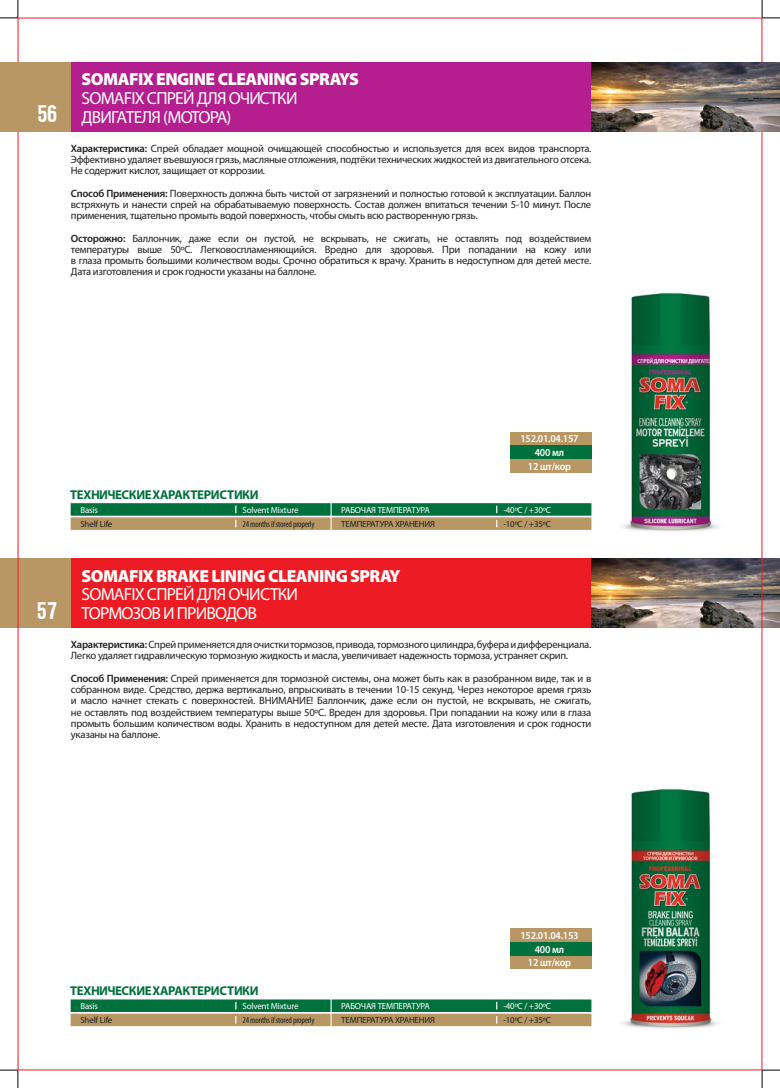
<style>
.page{position:relative;width:780px;height:1088px;background:#fff}
.page>*{position:absolute;margin:0;border:0;box-sizing:border-box;transform-origin:0 0}
.t1{font:17.5px/18.8px "Myriad Pro";letter-spacing:-.045em;color:#fff}
.t2{font:900 17.5px "Myriad Pro";letter-spacing:-.03em;color:#fff}
.t3{font:700 12.75px "Myriad Pro";letter-spacing:-.03em;color:#00703c}
.t4{font:10.62px/11.2px "Myriad Pro";letter-spacing:-.025em;color:#231f20;text-align:justify}
.t5{font:600 10.62px "Myriad Pro";letter-spacing:-.025em;color:#fff;scale:.95 1}
.t6{font:9px "Myriad Pro";letter-spacing:-.02em;color:#fff}
.t7{font:9px "Myriad Pro";letter-spacing:-.02em;color:#231f20}
.t8{font:condensed 9px "Myriad Pro";letter-spacing:-.02em;color:#231f20}
.s1{font-family:"Nimbus Sans";font-weight:700;font-stretch:condensed;font-size:25px}
.s2{font-weight:600}
</style>
<div class="page">
<div style="left:510px;top:928px;width:81px;height:14px;background:#b99765"></div>
<div style="left:510px;top:955px;width:81px;height:14px;background:#b99765"></div>
<div style="left:510px;top:942px;width:81px;height:13px;background:#00703c"></div>
<img style="left:622px;top:788px;width:96px;height:241px">
<div style="left:0;top:558px;width:567px;height:70px;background:#b99765"></div>
<div style="left:71px;top:558px;width:547px;height:70px;background:#ed1c24"></div>
<img style="left:591px;top:558px;width:189px;height:70px">
<div style="left:71px;top:999px;width:260px;height:13px;background:#00703c"></div>
<div style="left:70px;top:998px;width:261px;height:15px;border:1px solid #fff"></div>
<div style="left:71px;top:1013px;width:260px;height:14px;background:#b99765"></div>
<div style="left:70px;top:1012px;width:261px;height:15px;border:1px solid #fff"></div>
<div style="left:331px;top:999px;width:260px;height:13px;background:#00703c"></div>
<div style="left:331px;top:998px;width:261px;height:15px;border:1px solid #fff"></div>
<div style="left:331px;top:1013px;width:260px;height:14px;background:#b99765"></div>
<div style="left:331px;top:1012px;width:261px;height:15px;border:1px solid #fff"></div>
<svg style="left:0;top:1070px;width:19px;height:18px"></svg>
<svg style="left:0;top:0;width:19px;height:19px"></svg>
<svg style="left:761px;top:0;width:19px;height:19px"></svg>
<svg style="left:761px;top:1070px;width:19px;height:18px"></svg>
<img style="left:622px;top:292px;width:96px;height:240px">
<div style="left:0;top:62px;width:567px;height:69px;background:#b99765"></div>
<div style="left:71px;top:62px;width:547px;height:69px;background:#b41e8e"></div>
<img style="left:591px;top:62px;width:189px;height:69px">
<div style="left:71px;top:502px;width:260px;height:14px;background:#00703c"></div>
<div style="left:70px;top:502px;width:261px;height:15px;border:1px solid #fff"></div>
<div style="left:71px;top:517px;width:260px;height:13px;background:#b99765"></div>
<div style="left:70px;top:516px;width:261px;height:15px;border:1px solid #fff"></div>
<div style="left:331px;top:502px;width:260px;height:14px;background:#00703c"></div>
<div style="left:331px;top:502px;width:261px;height:15px;border:1px solid #fff"></div>
<div style="left:331px;top:517px;width:260px;height:13px;background:#b99765"></div>
<div style="left:331px;top:516px;width:261px;height:15px;border:1px solid #fff"></div>
<div style="left:510px;top:432px;width:81px;height:13px;background:#b99765"></div>
<div style="left:510px;top:459px;width:81px;height:14px;background:#b99765"></div>
<div style="left:510px;top:445px;width:81px;height:14px;background:#00703c"></div>
<h1 class="t2" style="left:81px;top:69px;width:279px">SOMAFIX ENGINE CLEANING SPRAYS</h1>
<h1 class="t1" style="left:37px;top:91px;width:261px;text-indent:44px">SOMAFIX СПРЕЙ ДЛЯ ОЧИСТКИ<br><span class="s1">56</span> ДВИГАТЕЛЯ (МОТОРА)</h1>
<p class="t4" style="left:71px;top:144px;width:522px"><span class="s2">Характеристикa:</span> Спрей обладает мощной очищающей способностью и используется для всех видов транспорта.<br>Эффективно удаляет въевшуюся грязь, масляные отложения, подтёки технических жидкостей из двигательного отсека.<br>Не содержит кислот, защищает от коррозии.</p>
<p class="t4" style="left:71px;top:189px;width:522px"><span class="s2">Способ Применения:</span> Поверхность должна быть чистой от загрязнений и полностью готовой к эксплуатации. Баллон встряхнуть и нанести спрей на обрабатываемую поверхность. Состав должен впитаться течении 5-10 минут. После применения, тщательно промыть водой поверхность, чтобы смыть всю растворенную грязь.</p>
<p class="t4" style="left:71px;top:234px;width:522px"><span class="s2">Осторожно:</span> Баллончик, даже если он пустой, не вскрывать, не сжигать, не оставлять под воздействием температуры выше 50ºC. Легковоспламеняющийся. Вредно для здоровья. При попадании на кожу или в глаза промыть большими количеством воды. Срочно обратиться к врачу. Хранить в недоступном для детей месте.<br>Дата изготовления и срок годности указаны на баллоне.</p>
<p class="t3" style="left:70px;top:487px;width:190px">ТЕХНИЧЕСКИЕ ХАРАКТЕРИСТИКИ</p>
<p class="t6" style="left:80px;top:506px;width:19px">Basis</p>
<p class="t7" style="left:80px;top:521px;width:33px">Shelf Life</p>
<p class="t6" style="left:242px;top:506px;width:58px">Solvent Mixture</p>
<p class="t8" style="left:242px;top:519px;width:74px">24 months if stored properly</p>
<p class="t6" style="left:341px;top:506px;width:90px">РАБОЧАЯ ТЕМПЕРАТУРА</p>
<p class="t7" style="left:341px;top:521px;width:95px">ТЕМПЕРАТУРА ХРАНЕНИЯ</p>
<h1 class="t2" style="left:81px;top:565px;width:320px">SOMAFIX BRAKE LINING CLEANING SPRAY</h1>
<h1 class="t1" style="left:37px;top:587px;width:263px;text-indent:45px">SOMAFIX СПРЕЙ ДЛЯ ОЧИСТКИ<br><span class="s1">57</span> ТОРМОЗОВ И ПРИВОДОВ</h1>
<p class="t5" style="left:520px;top:435px;width:63px">152.01.04.157</p>
<p class="t5" style="left:528px;top:462px;width:47px">12 шт/кор</p>
<p class="t5" style="left:534px;top:449px;width:32px">400 мл</p>
<p class="t6" style="left:503px;top:506px;width:49px">-40ºC / +30ºC</p>
<p class="t7" style="left:503px;top:521px;width:49px">-10ºC / +35ºC</p>
<p class="t4" style="left:71px;top:640px;width:522px"><span class="s2">Характеристикa:</span> Спрей применяется для очистки тормозов, привода, тормозного цилиндра, буфера и дифференциала.<br>Легко удаляет гидравлическую тормозную жидкость и масла, увеличивает надежность тормоза, устраняет скрип.</p>
<p class="t4" style="left:71px;top:674px;width:522px"><span class="s2">Способ Применения:</span> Спрей применяется для тормозной системы, она может быть как в разобранном виде, так и в собранном виде. Средство, держа вертикально, впрыскивать в течении 10-15 секунд. Через некоторое время грязь и масло начнет стекать с поверхностей. ВНИМАНИЕ! Баллончик, даже если он пустой, не вскрывать, не сжигать, не оставлять под воздействием температуры выше 50ºC. Вреден для здоровья. При попадании на кожу или в глаза промыть большим количеством воды. Хранить в недоступном для детей месте. Дата изготовления и срок годности указаны на баллоне.</p>
<p class="t3" style="left:70px;top:983px;width:190px">ТЕХНИЧЕСКИЕ ХАРАКТЕРИСТИКИ</p>
<p class="t6" style="left:80px;top:1002px;width:19px">Basis</p>
<p class="t7" style="left:80px;top:1017px;width:33px">Shelf Life</p>
<p class="t6" style="left:242px;top:1002px;width:58px">Solvent Mixture</p>
<p class="t8" style="left:242px;top:1015px;width:74px">24 months if stored properly</p>
<p class="t6" style="left:341px;top:1002px;width:90px">РАБОЧАЯ ТЕМПЕРАТУРА</p>
<p class="t7" style="left:341px;top:1017px;width:95px">ТЕМПЕРАТУРА ХРАНЕНИЯ</p>
<p class="t5" style="left:520px;top:931px;width:63px">152.01.04.153</p>
<p class="t5" style="left:528px;top:958px;width:47px">12 шт/кор</p>
<p class="t5" style="left:534px;top:945px;width:32px">400 мл</p>
<p class="t6" style="left:503px;top:1002px;width:49px">-40ºC / +30ºC</p>
<p class="t7" style="left:503px;top:1017px;width:49px">-10ºC / +35ºC</p>
</div>
